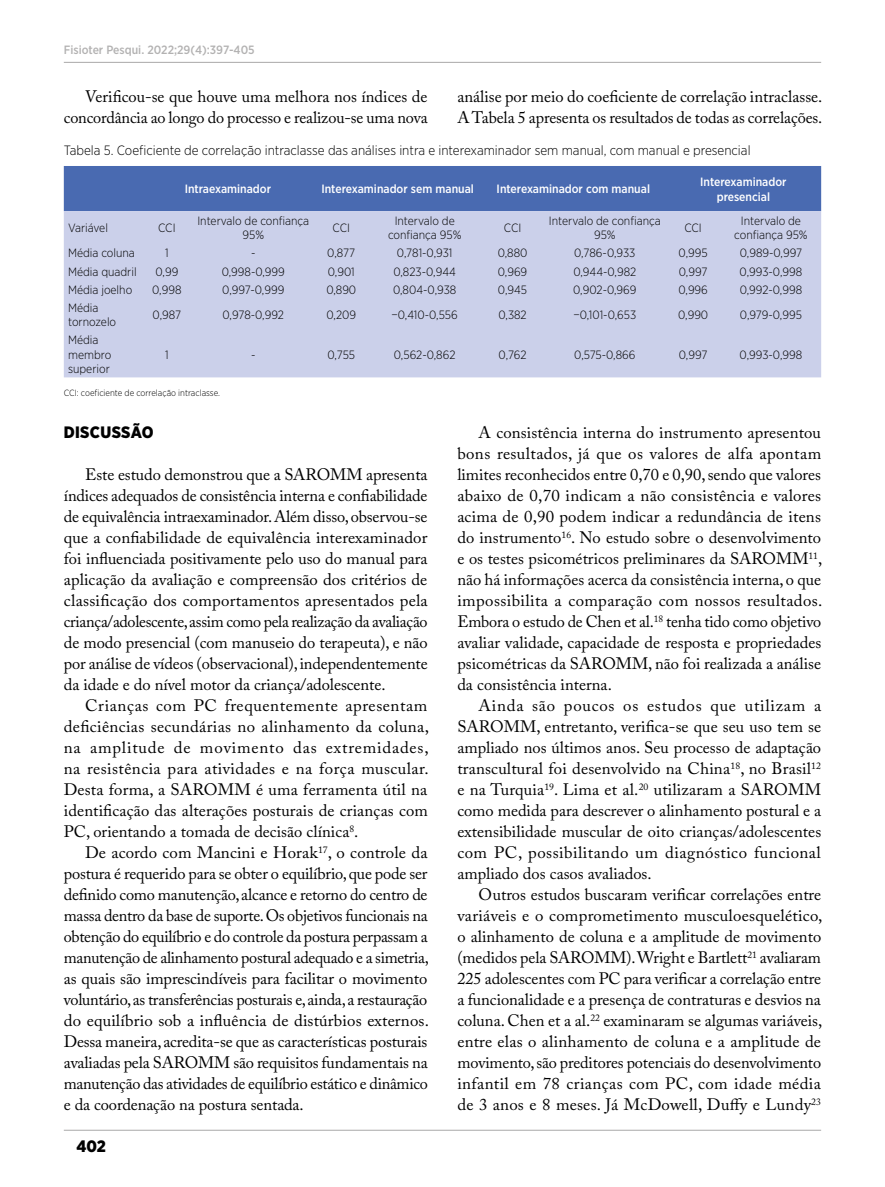
<style>
.page{position:relative;width:885px;height:1187px;background:#fff}
.page>*{position:absolute;margin:0;border:0;box-sizing:border-box;transform-origin:0 0}
.t1{font:16.5px/21px "Adobe Caslon Pro";color:#000;text-align:justify}
.t2{font:900 16.5px "Gotham Narrow";letter-spacing:.015em;color:#000}
.t3{font:300 13.5px "Gotham Narrow";color:#000}
.t4{font:300 12px/14.4px "Gotham Narrow";color:#000;text-align:center}
.t5{font:500 12px/14.4px "Gotham Narrow";color:#fff;text-align:center}
.t6{font:500 12px "Gotham Narrow";color:#b3b2b2}
.t7{font:300 9px "Gotham Narrow";color:#000}
</style>
<div class="page">
<hr style="left:64px;top:62px;width:757px;height:1px;background:#b3b2b2">
<hr style="left:64px;top:1129px;width:757px;height:1px;background:#b3b2b2">
<div style="left:64px;top:166px;width:757px;height:45px;background:#496ab1"></div>
<div style="left:64px;top:211px;width:757px;height:166px;background:#cbd0ea"></div>
<p class="t6" style="left:64px;top:42px;width:192px">Fisioter Pesqui. 2022;29(4):397-405</p>
<p class="t1" style="left:64px;top:86px;width:365px;text-align:right">Verificou-se que houve uma melhora nos índices de concordância ao longo do processo e realizou-se uma nova</p>
<p class="t1" style="left:457px;top:86px;width:366px">análise por meio do coeficiente de correlação intraclasse.<br>A Tabela 5 apresenta os resultados de todas as correlações.</p>
<p class="t3" style="left:64px;top:142px;width:688px">Tabela 5. Coeficiente de correlação intraclasse das análises intra e interexaminador sem manual, com manual e presencial</p>
<p class="t5" style="left:185px;top:182px;width:88px">Intraexaminador</p>
<p class="t5" style="left:321px;top:182px;width:154px">Interexaminador sem manual</p>
<p class="t5" style="left:496px;top:182px;width:155px">Interexaminador com manual</p>
<p class="t5" style="left:700px;top:174px;width:88px">Interexaminador presencial</p>
<p class="t4" style="left:68px;top:220px;width:41px">Variável</p>
<p class="t4" style="left:158px;top:220px;width:19px">CCI</p>
<p class="t4" style="left:197px;top:213px;width:113px">Intervalo de confiança<br>95%</p>
<p class="t4" style="left:332px;top:220px;width:19px">CCI</p>
<p class="t4" style="left:388px;top:213px;width:75px">Intervalo de confiança 95%</p>
<p class="t4" style="left:504px;top:220px;width:19px">CCI</p>
<p class="t4" style="left:549px;top:213px;width:113px">Intervalo de confiança<br>95%</p>
<p class="t4" style="left:684px;top:220px;width:19px">CCI</p>
<p class="t4" style="left:734px;top:213px;width:75px">Intervalo de confiança 95%</p>
<p class="t4" style="left:68px;top:246px;width:68px">Média coluna</p>
<p class="t4" style="left:165px;top:246px;width:5px">1</p>
<p class="t4" style="left:251px;top:246px;width:6px">-</p>
<p class="t4" style="left:327px;top:246px;width:29px">0,877</p>
<p class="t4" style="left:397px;top:246px;width:57px">0,781-0,931</p>
<p class="t4" style="left:497px;top:246px;width:31px">0,880</p>
<p class="t4" style="left:574px;top:246px;width:63px">0,786-0,933</p>
<p class="t4" style="left:678px;top:246px;width:31px">0,995</p>
<p class="t4" style="left:739px;top:246px;width:64px">0,989-0,997</p>
<p class="t4" style="left:68px;top:264px;width:70px">Média quadril</p>
<p class="t4" style="left:155px;top:264px;width:24px">0,99</p>
<p class="t4" style="left:222px;top:264px;width:65px">0,998-0,999</p>
<p class="t4" style="left:328px;top:264px;width:28px">0,901</p>
<p class="t4" style="left:393px;top:264px;width:64px">0,823-0,944</p>
<p class="t4" style="left:498px;top:264px;width:31px">0,969</p>
<p class="t4" style="left:573px;top:264px;width:64px">0,944-0,982</p>
<p class="t4" style="left:678px;top:264px;width:30px">0,997</p>
<p class="t4" style="left:739px;top:264px;width:64px">0,993-0,998</p>
<p class="t4" style="left:68px;top:282px;width:66px">Média joelho</p>
<p class="t4" style="left:152px;top:282px;width:31px">0,998</p>
<p class="t4" style="left:222px;top:282px;width:64px">0,997-0,999</p>
<p class="t4" style="left:326px;top:282px;width:31px">0,890</p>
<p class="t4" style="left:393px;top:282px;width:65px">0,804-0,938</p>
<p class="t4" style="left:498px;top:282px;width:31px">0,945</p>
<p class="t4" style="left:573px;top:282px;width:65px">0,902-0,969</p>
<p class="t4" style="left:678px;top:282px;width:31px">0,996</p>
<p class="t4" style="left:739px;top:282px;width:64px">0,992-0,998</p>
<p class="t4" style="left:68px;top:300px;width:50px;text-align:left">Média tornozelo</p>
<p class="t4" style="left:152px;top:307px;width:30px">0,987</p>
<p class="t4" style="left:222px;top:307px;width:63px">0,978-0,992</p>
<p class="t4" style="left:326px;top:307px;width:31px">0,209</p>
<p class="t4" style="left:391px;top:307px;width:68px">−0,410-0,556</p>
<p class="t4" style="left:498px;top:307px;width:30px">0,382</p>
<p class="t4" style="left:573px;top:307px;width:64px">−0,101-0,653</p>
<p class="t4" style="left:678px;top:307px;width:32px">0,990</p>
<p class="t4" style="left:740px;top:307px;width:63px">0,979-0,995</p>
<p class="t4" style="left:68px;top:332px;width:45px;text-align:left">Média membro superior</p>
<p class="t4" style="left:165px;top:347px;width:5px">1</p>
<p class="t4" style="left:251px;top:347px;width:6px">-</p>
<p class="t4" style="left:327px;top:347px;width:29px">0,755</p>
<p class="t4" style="left:394px;top:347px;width:63px">0,562-0,862</p>
<p class="t4" style="left:498px;top:347px;width:29px">0,762</p>
<p class="t4" style="left:574px;top:347px;width:63px">0,575-0,866</p>
<p class="t4" style="left:678px;top:347px;width:30px">0,997</p>
<p class="t4" style="left:739px;top:347px;width:64px">0,993-0,998</p>
<p class="t7" style="left:64px;top:387px;width:158px">CCI: coeficiente de correlação intraclasse.</p>
<p class="t2" style="left:64px;top:421px;width:91px">DISCUSSÃO</p>
<p class="t1" style="left:64px;top:464px;width:365px;text-indent:21px">Este estudo demonstrou que a SAROMM apresenta índices adequados de consistência interna e confiabilidade de equivalência intraexaminador. Além disso, observou-se que a confiabilidade de equivalência interexaminador foi influenciada positivamente pelo uso do manual para aplicação da avaliação e compreensão dos critérios de classificação dos comportamentos apresentados pela criança/adolescente, assim como pela realização da avaliação de modo presencial (com manuseio do terapeuta), e não por análise de vídeos (observacional), independentemente da idade e do nível motor da criança/adolescente.</p>
<p class="t1" style="left:64px;top:695px;width:366px;text-indent:21px">Crianças com PC frequentemente apresentam deficiências secundárias no alinhamento da coluna, na amplitude de movimento das extremidades, na resistência para atividades e na força muscular.<br>Desta forma, a SAROMM é uma ferramenta útil na identificação das alterações posturais de crianças com PC, orientando a tomada de decisão clínica<sup>8</sup>.</p>
<p class="t1" style="left:64px;top:842px;width:366px;text-indent:21px">De acordo com Mancini e Horak<sup>17</sup>, o controle da postura é requerido para se obter o equilíbrio, que pode ser definido como manutenção, alcance e retorno do centro de massa dentro da base de suporte. Os objetivos funcionais na obtenção do equilíbrio e do controle da postura perpassam a manutenção de alinhamento postural adequado e a simetria, as quais são imprescindíveis para facilitar o movimento voluntário, as transferências posturais e, ainda, a restauração do equilíbrio sob a influência de distúrbios externos.<br>Dessa maneira, acredita-se que as características posturais avaliadas pela SAROMM são requisitos fundamentais na manutenção das atividades de equilíbrio estático e dinâmico e da coordenação na postura sentada.</p>
<p class="t1" style="left:457px;top:422px;width:366px;text-indent:21px">A consistência interna do instrumento apresentou bons resultados, já que os valores de alfa apontam limites reconhecidos entre 0,70 e 0,90, sendo que valores abaixo de 0,70 indicam a não consistência e valores acima de 0,90 podem indicar a redundância de itens do instrumento<sup>16</sup>. No estudo sobre o desenvolvimento e os testes psicométricos preliminares da SAROMM<sup>11</sup>, não há informações acerca da consistência interna, o que impossibilita a comparação com nossos resultados.<br>Embora o estudo de Chen et al.<sup>18</sup> tenha tido como objetivo avaliar validade, capacidade de resposta e propriedades psicométricas da SAROMM, não foi realizada a análise da consistência interna.</p>
<p class="t1" style="left:457px;top:695px;width:365px;text-indent:21px">Ainda são poucos os estudos que utilizam a SAROMM, entretanto, verifica-se que seu uso tem se ampliado nos últimos anos. Seu processo de adaptação transcultural foi desenvolvido na China<sup>18</sup>, no Brasil<sup>12 </sup>e na Turquia<sup>19</sup>. Lima et al.<sup>20</sup> utilizaram a SAROMM como medida para descrever o alinhamento postural e a extensibilidade muscular de oito crianças/adolescentes com PC, possibilitando um diagnóstico funcional ampliado dos casos avaliados.</p>
<p class="t1" style="left:457px;top:884px;width:366px;text-indent:21px">Outros estudos buscaram verificar correlações entre variáveis e o comprometimento musculoesquelético, o alinhamento de coluna e a amplitude de movimento (medidos pela SAROMM). Wright e Bartlett<sup>21</sup> avaliaram 225 adolescentes com PC para verificar a correlação entre a funcionalidade e a presença de contraturas e desvios na coluna. Chen et a al.<sup>22</sup> examinaram se algumas variáveis, entre elas o alinhamento de coluna e a amplitude de movimento, são preditores potenciais do desenvolvimento infantil em 78 crianças com PC, com idade média de 3 anos e 8 meses. Já McDowell, Duffy e Lundy<sup>23</sup></p>
<p class="t2" style="left:77px;top:1135px;width:31px">402</p>
</div>
